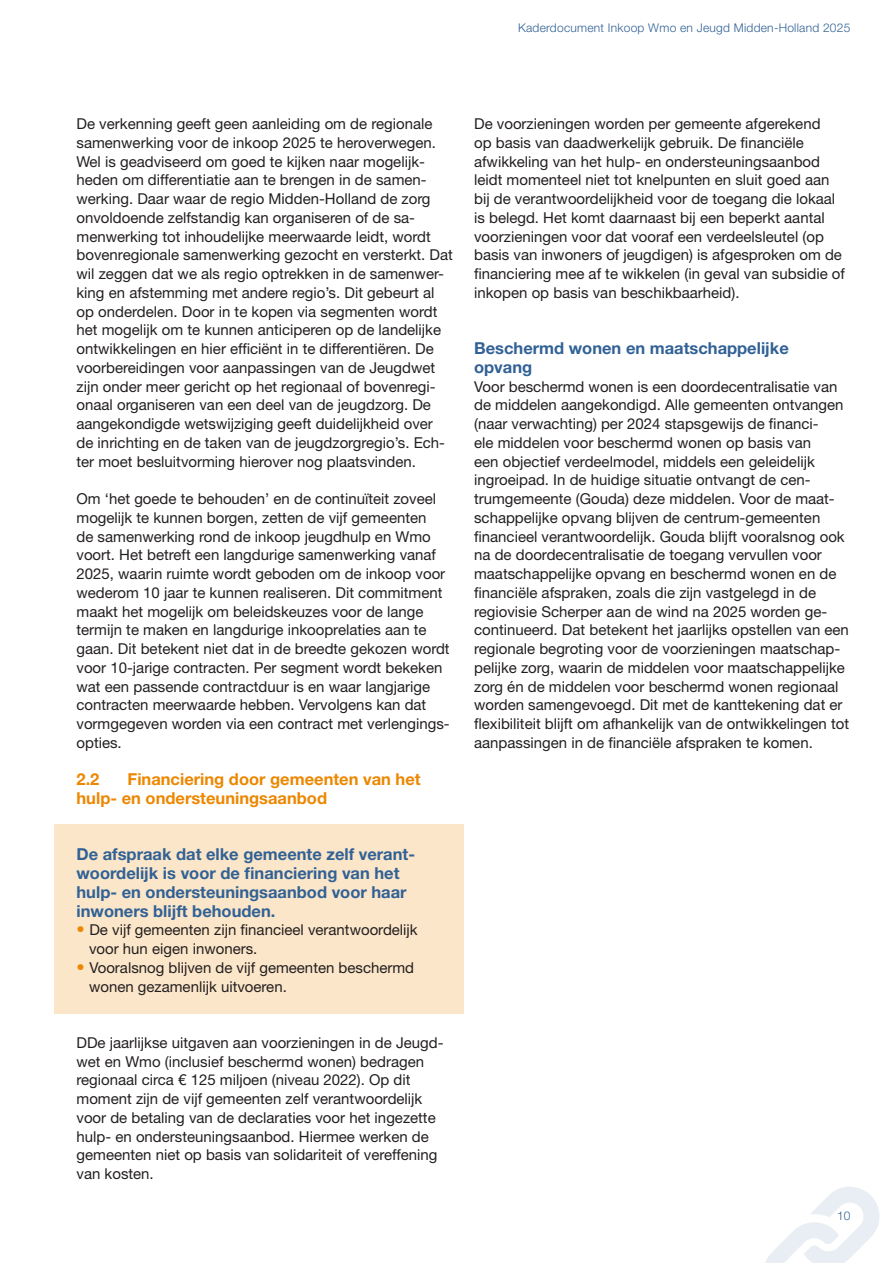
<style>
.page{position:relative;width:893px;height:1263px;background:#fff}
.page>*{position:absolute;margin:0;border:0;box-sizing:border-box;transform-origin:0 0}
.Platte_tekst{font:700 16.5px/18.8px "Helvetica Neue LT Std";color:#316195}
.Alinekopje{font:700 16.5px/18.8px "Helvetica Neue LT Std";color:#ec8700}
.Platte_tekst-2{font:15px/18.8px "Helvetica Neue LT Std";color:#231f20}
.t1{font:300 12px "Helvetica Neue LT Std";letter-spacing:.02em;color:#316195}
.s1{font-weight:700;font-size:16.5px;color:#ec8700}
</style>
<div class="page">
<svg style="left:765px;top:1187px;width:115px;height:76px"></svg>
<div style="left:54px;top:824px;width:409px;height:190px;background:#fbe6c9"></div>
<p class="t1" style="left:518px;top:21px;width:334px">Kaderdocument Inkoop Wmo en Jeugd Midden-Holland 2025</p>
<p class="Platte_tekst-2" style="left:77px;top:114px;width:378px">De verkenning geeft geen aanleiding om de regionale samenwerking voor de inkoop 2025 te heroverwegen.<br>Wel is geadviseerd om goed te kijken naar mogelijk&shy;heden om differentiatie aan te brengen in de samen&shy;werking. Daar waar de regio Midden-Holland de zorg onvoldoende zelfstandig kan organiseren of de sa&shy;menwerking tot inhoudelijke meerwaarde leidt, wordt bovenregionale samenwerking gezocht en versterkt. Dat wil zeggen dat we als regio optrekken in de samenwer&shy;king en afstemming met andere regio’s. Dit gebeurt al op onderdelen. Door in te kopen via segmenten wordt het mogelijk om te kunnen anticiperen op de landelijke ontwikkelingen en hier efficiënt in te differentiëren. De voorbereidingen voor aanpassingen van de Jeugdwet zijn onder meer gericht op het regionaal of bovenregi&shy;onaal organiseren van een deel van de jeugdzorg. De aangekondigde wetswijziging geeft duidelijkheid over de inrichting en de taken van de jeugdzorgregio’s. Ech&shy;ter moet besluitvorming hierover nog plaatsvinden.</p>
<p class="Platte_tekst-2" style="left:77px;top:489px;width:375px">Om ‘het goede te behouden’ en de continuïteit zoveel mogelijk te kunnen borgen, zetten de vijf gemeenten<br>de samenwerking rond de inkoop jeugdhulp en Wmo voort. Het betreft een langdurige samenwerking vanaf 2025, waarin ruimte wordt geboden om de inkoop voor wederom 10 jaar te kunnen realiseren. Dit commitment maakt het mogelijk om beleidskeuzes voor de lange termijn te maken en langdurige inkooprelaties aan te gaan. Dit betekent niet dat in de breedte gekozen wordt voor 10-jarige contracten. Per segment wordt bekeken wat een passende contractduur is en waar langjarige contracten meerwaarde hebben. Vervolgens kan dat vormgegeven worden via een contract met verlengings&shy;opties.</p>
<p class="Alinekopje" style="left:77px;top:770px;width:24px">2.2</p>
<p class="Alinekopje" style="left:77px;top:770px;width:346px;text-indent:51px">Financiering door gemeenten van het hulp- en ondersteuningsaanbod</p>
<p class="Platte_tekst" style="left:77px;top:845px;width:340px">De afspraak dat elke gemeente zelf verant&shy;woordelijk is voor de financiering van het hulp- en ondersteuningsaanbod voor haar inwoners blijft behouden.</p>
<p class="Platte_tekst-2" style="left:89px;top:920px;width:330px;text-indent:-13px"><span class="s1">•</span> De vijf gemeenten zijn financieel verantwoordelijk voor hun eigen inwoners.</p>
<p class="Platte_tekst-2" style="left:89px;top:958px;width:327px;text-indent:-13px"><span class="s1">•</span> Vooralsnog blijven de vijf gemeenten beschermd wonen gezamenlijk uitvoeren.</p>
<p class="Platte_tekst-2" style="left:77px;top:1033px;width:368px">DDe jaarlijkse uitgaven aan voorzieningen in de Jeugd&shy;wet en Wmo (inclusief beschermd wonen) bedragen regionaal circa € 125 miljoen (niveau 2022). Op dit moment zijn de vijf gemeenten zelf verantwoordelijk voor de betaling van de declaraties voor het ingezette hulp- en ondersteuningsaanbod. Hiermee werken de gemeenten niet op basis van solidariteit of vereffening van kosten.</p>
<p class="Platte_tekst-2" style="left:474px;top:114px;width:372px">De voorzieningen worden per gemeente afgerekend<br>op basis van daadwerkelijk gebruik. De financiële afwikkeling van het hulp- en ondersteuningsaanbod leidt momenteel niet tot knelpunten en sluit goed aan bij de verantwoordelijkheid voor de toegang die lokaal is belegd. Het komt daarnaast bij een beperkt aantal voorzieningen voor dat vooraf een verdeelsleutel (op basis van inwoners of jeugdigen) is afgesproken om de financiering mee af te wikkelen (in geval van subsidie of inkopen op basis van beschikbaarheid).</p>
<p class="Platte_tekst" style="left:474px;top:338px;width:316px">Beschermd wonen en maatschappelijke</p>
<p class="Platte_tekst" style="left:474px;top:357px;width:60px">opvang</p>
<p class="Platte_tekst-2" style="left:474px;top:377px;width:377px">Voor beschermd wonen is een doordecentralisatie van de middelen aangekondigd. Alle gemeenten ontvangen (naar verwachting) per 2024 stapsgewijs de financi-<br>ële middelen voor beschermd wonen op basis van<br>een objectief verdeelmodel, middels een geleidelijk ingroeipad. In de huidige situatie ontvangt de cen&shy;trumgemeente (Gouda) deze middelen. Voor de maat&shy;schappelijke opvang blijven de centrum-gemeenten financieel verantwoordelijk. Gouda blijft vooralsnog ook na de doordecentralisatie de toegang vervullen voor maatschappelijke opvang en beschermd wonen en de financiële afspraken, zoals die zijn vastgelegd in de regiovisie Scherper aan de wind na 2025 worden ge&shy;continueerd. Dat betekent het jaarlijks opstellen van een regionale begroting voor de voorzieningen maatschap&shy;pelijke zorg, waarin de middelen voor maatschappelijke zorg én de middelen voor beschermd wonen regionaal worden samengevoegd. Dit met de kanttekening dat er flexibiliteit blijft om afhankelijk van de ontwikkelingen tot aanpassingen in de financiële afspraken te komen.</p>
<p class="t1" style="left:837px;top:1208px;width:15px">10</p>
</div>
